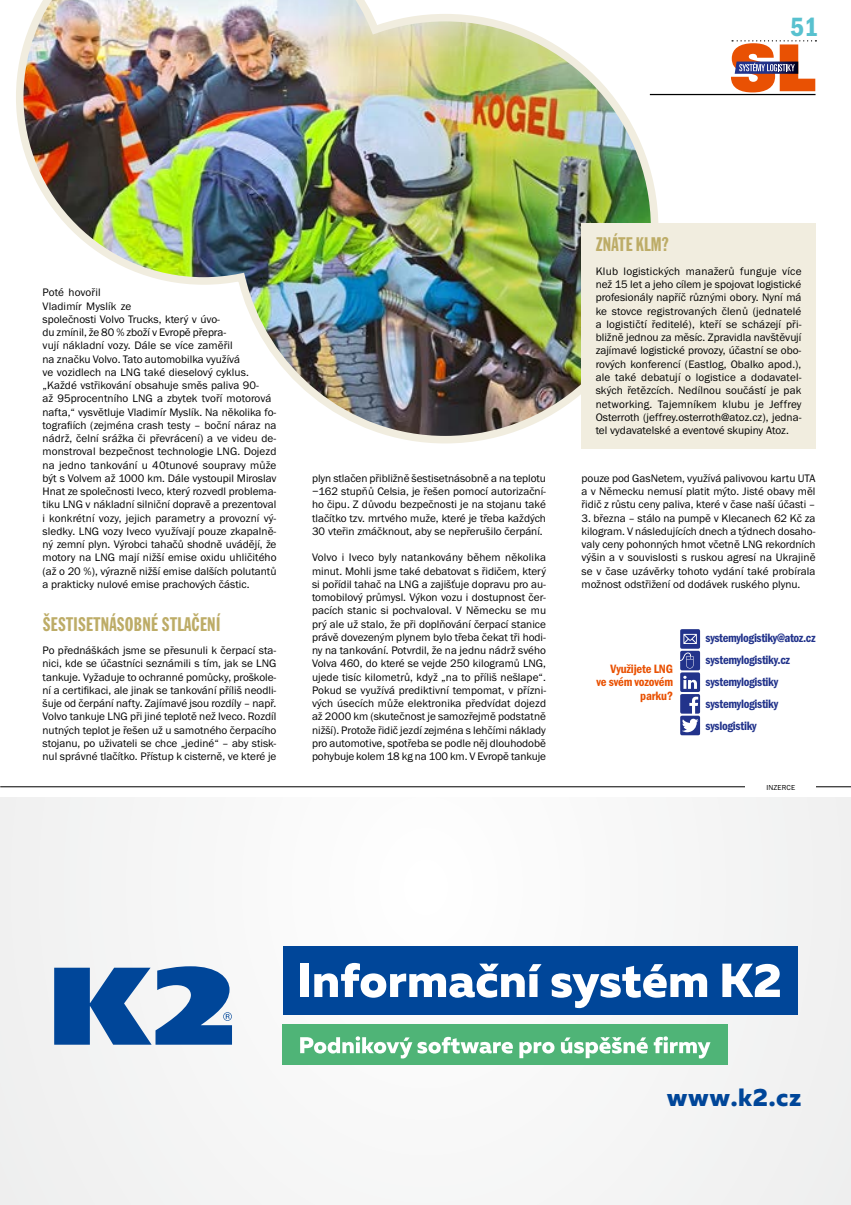
<style>
.page{position:relative;width:851px;height:1205px;background:#fff}
.page>*{position:absolute;margin:0;border:0;box-sizing:border-box;transform-origin:0 0}
.t1{font:27.38px "Franklin Got Itc TOT Dem Con";color:#58c1cf}
.t2{font:800 25px "Muller";letter-spacing:.025em;color:#004699}
.t3{font:20.62px "Franklin Gothic TOT Extr Cond";letter-spacing:.015em;color:#bdac67}
.t4{font:12.5px/22px "Franklin Got Itc TOT Dem Con";letter-spacing:-.025em;color:#22338b}
.t5{font:12.5px/13.1px "Franklin Got Itc TOT Dem Con";letter-spacing:-.01em;color:#e95103;text-align:right}
.t6{font:11.25px/13.2px "Franklin Got Itc TOT Boo";color:#000;text-align:justify}
.t7{font:7.5px "Franklin Got Itc TOT Boo";letter-spacing:.02em;color:#000}
</style>
<div class="page">
<hr style="left:649px;top:94px;width:166px;height:1px;background:#000">
<svg style="left:731px;top:40px;width:85px;height:52px"></svg>
<svg style="left:680px;top:629px;width:20px;height:106px"></svg>
<hr style="left:0;top:786px;width:850px;height:1px;background:#000">
<div style="left:745px;top:781px;width:71px;height:12px;background:#fff"></div>
<div style="left:0;top:797px;width:850px;height:408px;background:#f6f6f6"></div>
<div style="left:283px;top:946px;width:514px;height:68px;background:#004699"></div>
<div style="left:283px;top:1024px;width:444px;height:41px;background:#4fb477"></div>
<div style="left:300px;top:963px;width:9px;height:34px;background:#fff"></div>
<svg style="left:314px;top:963px;width:227px;height:35px"></svg>
<svg style="left:551px;top:964px;width:156px;height:44px"></svg>
<svg style="left:722px;top:963px;width:57px;height:34px"></svg>
<svg style="left:300px;top:1036px;width:213px;height:22px"></svg>
<svg style="left:519px;top:1042px;width:35px;height:16px"></svg>
<svg style="left:561px;top:1036px;width:149px;height:22px"></svg>
<svg style="left:54px;top:966px;width:178px;height:78px"></svg>
<img style="left:16px;top:0;width:646px;height:444px">
<div style="left:581px;top:223px;width:234px;height:225px;background:#f1eddf"></div>
<hr style="left:0;top:797px;width:1px;height:408px;background:#fff">
<h1 class="t1" style="left:790px;top:11px;width:29px">51</h1>
<p class="t6" style="left:43px;top:286px;width:235px;text-align:left">Poté hovořil<br>Vladimír Myslík ze<br>společnosti Volvo Trucks, který v úvo-<br>du zmínil, že 80 % zboží v Evropě přepra-<br>vují nákladní vozy. Dále se více zaměřil<br>na značku Volvo. Tato automobilka využívá<br>ve vozidlech na LNG také dieselový cyklus. „Každé vstřikování obsahuje směs paliva 90-<br>až 95procentního LNG a zbytek tvoří motorová nafta,“ vysvětluje Vladimír Myslík. Na několika fo&shy;tografiích (zejména crash testy – boční náraz na nádrž, čelní srážka či převrácení) a ve videu de&shy;monstroval bezpečnost technologie LNG. Dojezd na jedno tankování u 40tunové soupravy může být s Volvem až 1000 km. Dále vystoupil Miroslav Hnat ze společnosti Iveco, který rozvedl problema&shy;tiku LNG v nákladní silniční dopravě a prezentoval i konkrétní vozy, jejich parametry a provozní vý&shy;sledky. LNG vozy Iveco využívají pouze zkapalně&shy;ný zemní plyn. Výrobci tahačů shodně uvádějí, že motory na LNG mají nižší emise oxidu uhličitého (až o 20 %), výrazně nižší emise dalších polutantů a prakticky nulové emise prachových částic.</p>
<h3 class="t3" style="left:43px;top:613px;width:179px">ŠESTISETNÁSOBNÉ STLAČENÍ</h3>
<p class="t6" style="left:43px;top:644px;width:235px">Po přednáškách jsme se přesunuli k čerpací sta&shy;nici, kde se účastníci seznámili s tím, jak se LNG tankuje. Vyžaduje to ochranné pomůcky, proškole&shy;ní a certifikaci, ale jinak se tankování příliš neodli&shy;šuje od čerpání nafty. Zajímavé jsou rozdíly – např.<br>Volvo tankuje LNG při jiné teplotě než Iveco. Rozdíl nutných teplot je řešen už u samotného čerpacího stojanu, po uživateli se chce „jediné“ – aby stisk&shy;nul správné tlačítko. Přístup k cisterně, ve které je</p>
<p class="t6" style="left:312px;top:471px;width:235px">plyn stlačen přibližně šestisetnásobně a na teplotu −162 stupňů Celsia, je řešen pomocí autorizační&shy;ho čipu. Z důvodu bezpečnosti je na stojanu také tlačítko tzv. mrtvého muže, které je třeba každých 30 vteřin zmáčknout, aby se nepřerušilo čerpání.</p>
<p class="t6" style="left:312px;top:551px;width:235px">Volvo i Iveco byly natankovány během několika minut. Mohli jsme také debatovat s řidičem, který si pořídil tahač na LNG a zajišťuje dopravu pro au&shy;tomobilový průmysl. Výkon vozu i dostupnost čer&shy;pacích stanic si pochvaloval. V Německu se mu prý ale už stalo, že při doplňování čerpací stanice právě dovezeným plynem bylo třeba čekat tři hodi&shy;ny na tankování. Potvrdil, že na jednu nádrž svého Volva 460, do které se vejde 250 kilogramů LNG, ujede tisíc kilometrů, když „na to příliš nešlape“.<br>Pokud se využívá prediktivní tempomat, v přízni&shy;vých úsecích může elektronika předvídat dojezd až 2000 km (skutečnost je samozřejmě podstatně nižší). Protože řidič jezdí zejména s lehčími náklady pro automotive, spotřeba se podle něj dlouhodobě pohybuje kolem 18 kg na 100 km. V Evropě tankuje</p>
<h3 class="t3" style="left:595px;top:233px;width:74px">ZNÁTE KLM?</h3>
<p class="t6" style="left:595px;top:265px;width:207px">Klub logistických manažerů funguje více než 15 let a jeho cílem je spojovat logistické profesionály napříč různými obory. Nyní má ke stovce registrovaných členů (jednatelé a logističtí ředitelé), kteří se scházejí při&shy;bližně jednou za měsíc. Zpravidla navštěvují zajímavé logistické provozy, účastní se obo&shy;rových konferencí (Eastlog, Obalko apod.), ale také debatují o logistice a dodavatel&shy;ských řetězcích. Nedílnou součástí je pak networking. Tajemníkem klubu je Jeffrey Osterroth (jeffrey.osterroth@atoz.cz), jedna&shy;tel vydavatelské a eventové skupiny Atoz.</p>
<p class="t6" style="left:581px;top:471px;width:235px">pouze pod GasNetem, využívá palivovou kartu UTA a v Německu nemusí platit mýto. Jisté obavy měl řidič z růstu ceny paliva, které v čase naší účasti –</p>
<p class="t6" style="left:581px;top:511px;width:235px">3. března – stálo na pumpě v Klecanech 62 Kč za kilogram. V následujících dnech a týdnech dosaho&shy;valy ceny pohonných hmot včetně LNG rekordních výšin a v souvislosti s ruskou agresí na Ukrajině se v čase uzávěrky tohoto vydání také probírala možnost odstřižení od dodávek ruského plynu.</p>
<p class="t5" style="left:596px;top:662px;width:78px">Využijete LNG<br>ve svém vozovém parku?</p>
<p class="t4" style="left:705px;top:627px;width:111px">systemylogistiky@atoz.cz systemylogistiky.cz systemylogistiky systemylogistiky syslogistiky</p>
<p class="t7" style="left:766px;top:783px;width:30px">INZERCE</p>
<h2 class="t2" style="left:666px;top:1081px;width:136px">www.k2.cz</h2>
</div>
